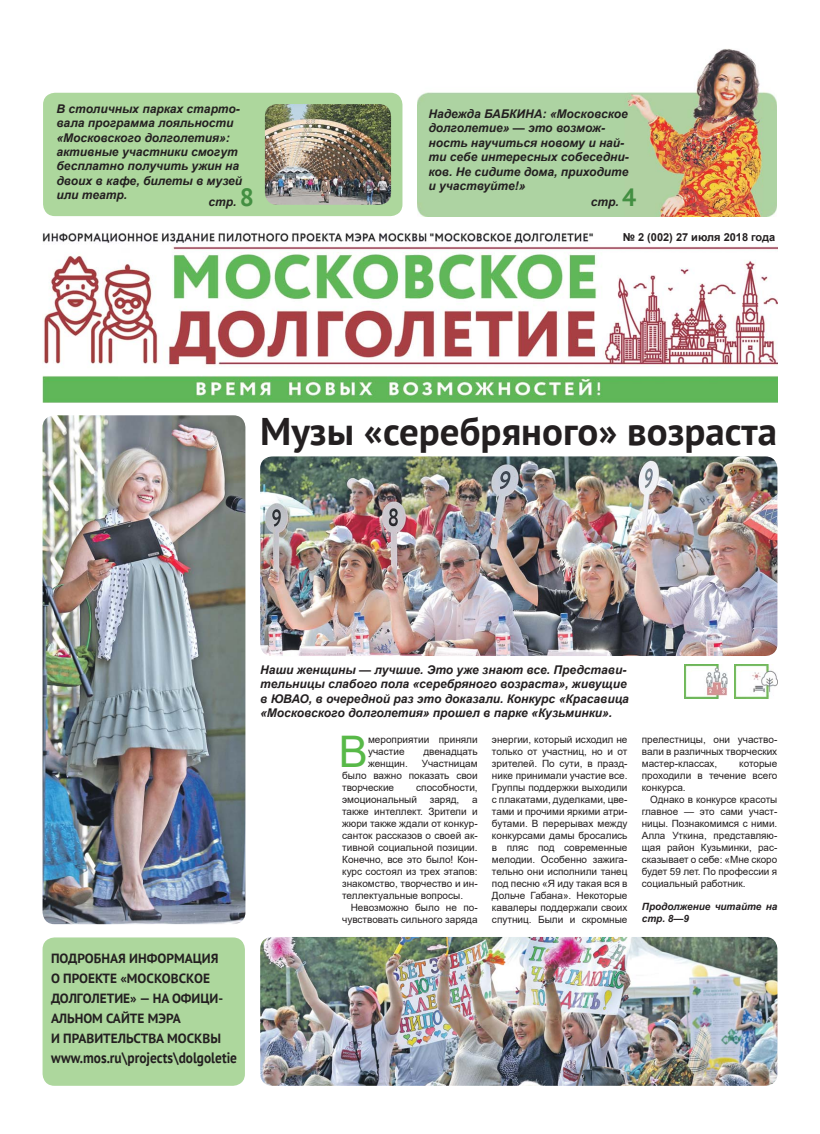
<style>
.page{position:relative;width:820px;height:1134px;background:#fff}
.page>*{position:absolute;margin:0;border:0;box-sizing:border-box;transform-origin:0 0}
.t1{font:43.5px "Arial";color:#58b948}
.t2{font:700 38.5px "PT Sans";color:#231f20}
.t3{font:700 15px "PT Sans";color:#231f20;scale:.89 1}
.t4{font:700 13.3px/20px "PT Sans";color:#231f20}
.t5{font:italic 700 12px/14.4px "Arial";color:#231f20}
.t6{font:700 11px "Arial";color:#231f20}
.t7{font:10px/12px "Arial";color:#231f20;text-align:justify}
.t8{font:italic 700 10px/12px "Arial";color:#231f20}
.s1{font-family:"PT Sans";font-style:normal;font-size:25px;color:#438f42}
</style>
<div class="page">
<img style="left:417px;top:49px;width:359px;height:167px">
<img style="left:43px;top:233px;width:734px;height:169px">
<img style="left:43px;top:415px;width:202px;height:509px;border-radius:12px">
<img style="left:260px;top:456px;width:517px;height:200px;border-radius:12px">
<div style="left:43px;top:93px;width:359px;height:123px;background:#add79d;border-radius:12px"></div>
<img style="left:260px;top:937px;width:517px;height:149px;border-radius:12px">
<div style="left:43px;top:937px;width:202px;height:149px;background:#add79d;border-radius:12px"></div>
<img style="left:265px;top:104px;width:126px;height:101px;border-radius:12px">
<img style="left:734px;top:665px;width:43px;height:33px">
<img style="left:684px;top:665px;width:43px;height:33px">
<p class="t5" style="left:56px;top:101px;width:187px">В столичных парках старто&shy;вала программа лояльности «Московского долголетия»: активные участники смогут бесплатно получить ужин на двоих в кафе, билеты в музей или театр.</p>
<p class="t5" style="left:428px;top:107px;width:202px">Надежда БАБКИНА: «Московское долголетие» — это возмож&shy;ность научиться новому и най&shy;ти себе интересных собеседни&shy;ков. Не сидите дома, приходите и участвуйте!»</p>
<p class="t5" style="left:208px;top:195px;width:47px">стр. <span class="s1">8</span></p>
<p class="t5" style="left:590px;top:195px;width:47px">стр. <span class="s1">4</span></p>
<p class="t6" style="left:622px;top:231px;width:154px">№ 2 (002) 27 июля 2018 года</p>
<h2 class="t2" style="left:260px;top:406px;width:518px">Музы «серебряного» возраста</h2>
<p class="t5" style="left:260px;top:663px;width:370px">Наши женщины — лучшие. Это уже знают все. Представи&shy;тельницы слабого пола «серебряного возраста», живущие в ЮВАО, в очередной раз это доказали. Конкурс «Красавица «Московского долголетия» прошел в парке «Кузьминки».</p>
<h3 class="t4" style="left:51px;top:948px;width:174px">ПОДРОБНАЯ ИНФОРМАЦИЯ<br>О ПРОЕКТЕ «МОСКОВСКОЕ<br>ДОЛГОЛЕТИЕ» — НА ОФИЦИ-<br>АЛЬНОМ САЙТЕ МЭРА<br>И ПРАВИТЕЛЬСТВА МОСКВЫ</h3>
<h3 class="t3" style="left:51px;top:1047px;width:210px">www.mos.ru\projects\dolgoletie</h3>
<h1 class="t1" style="left:339px;top:728px;width:30px">В</h1>
<p class="t7" style="left:368px;top:733px;width:111px">мероприятии приняли участие</p>
<p class="t7" style="left:423px;top:745px;width:56px">двенадцать</p>
<p class="t7" style="left:342px;top:757px;width:137px;text-indent:79px">Участницам было важно показать свои творческие</p>
<p class="t7" style="left:368px;top:757px;width:41px">женщин.</p>
<p class="t7" style="left:342px;top:781px;width:137px;text-indent:74px">способности, эмоциональный</p>
<p class="t7" style="left:342px;top:793px;width:137px;text-indent:130px">а также интеллект. Зрители и жюри также ждали от конкур&shy;санток рассказов о своей ак&shy;тивной социальной позиции.<br>Конечно, все это было! Кон&shy;курс состоял из трех этапов: знакомство, творчество и ин&shy;теллектуальные вопросы.</p>
<p class="t7" style="left:342px;top:901px;width:137px;text-align:right">Невозможно было не по&shy;чувствовать сильного заряда</p>
<p class="t7" style="left:429px;top:793px;width:31px">заряд,</p>
<p class="t7" style="left:492px;top:733px;width:137px">энергии, который исходил не только от участниц, но и от зрителей. По сути, в празд&shy;нике принимали участие все.<br>Группы поддержки выходили с плакатами, дуделками, цве&shy;тами и прочими яркими атри&shy;бутами. В перерывах между конкурсами дамы бросались в пляс под современные мелодии. Особенно зажига&shy;тельно они исполнили танец под песню «Я иду такая вся в Дольче Габана». Некоторые кавалеры поддержали своих спутниц. Были и скромные</p>
<p class="t7" style="left:641px;top:733px;width:137px">прелестницы, они участво&shy;вали в различных творческих мастер-классах,</p>
<p class="t7" style="left:641px;top:757px;width:137px;text-indent:97px">которые проходили в течение всего конкурса.</p>
<p class="t7" style="left:641px;top:793px;width:137px;text-indent:9px">Однако в конкурсе красоты главное — это сами участ&shy;ницы. Познакомимся с ними.<br>Алла Уткина, представляю&shy;щая район Кузьминки, рас&shy;сказывает о себе: «Мне скоро будет 59 лет. По профессии я социальный работник.</p>
<p class="t8" style="left:641px;top:900px;width:137px">Продолжение читайте на стр. 8—9</p>
</div>
